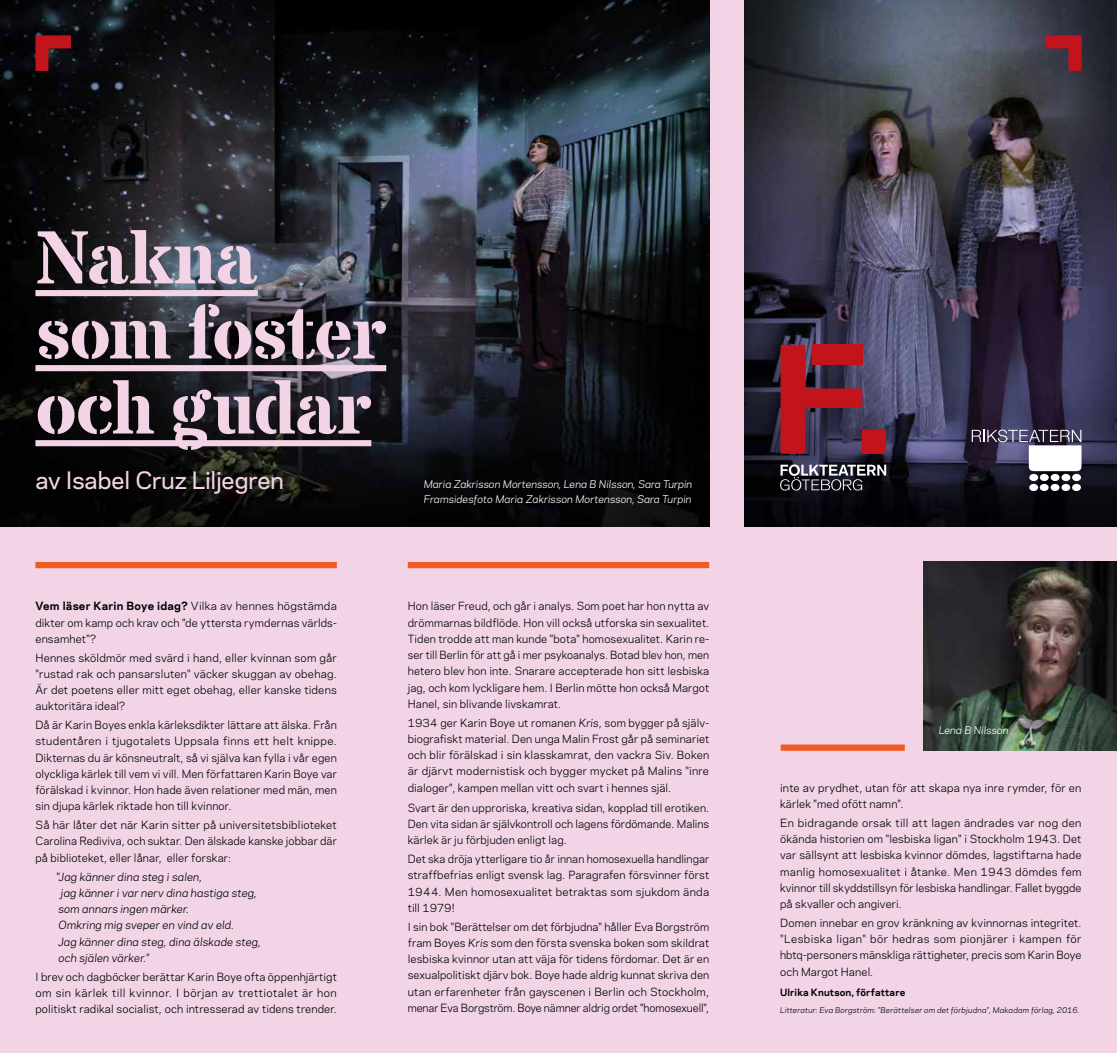
<style>
.page{position:relative;width:1117px;height:1053px;background:#fff}
.page>*{position:absolute;margin:0;border:0;box-sizing:border-box;transform-origin:0 0}
.t1{font:700 75px/75px "Stardos Stencil";letter-spacing:-.015em;color:#f2d4e6}
.t2{font:500 22.5px "Galaxie Polaris";letter-spacing:-.01em;color:#f2d4e6}
.t3{font:10.62px/16.2px "Galaxie Polaris";letter-spacing:.01em;color:#000;text-align:justify}
.t4{font:italic 10.62px/16.2px "Galaxie Polaris";letter-spacing:.01em;color:#000}
.t5{font:italic 10px/15px "Galaxie Polaris";color:#fff}
.t6{font:700 9.38px "Galaxie Polaris";letter-spacing:.015em;color:#000}
.t7{font:italic 7.5px "Galaxie Polaris";letter-spacing:.025em;color:#000}
.s1{font-weight:700}
.s2{font-style:italic}
</style>
<div class="page">
<div style="left:0;top:0;width:1116px;height:1052px;background:#f2d4e6"></div>
<img style="left:0;top:0;width:709px;height:526px">
<img style="left:744px;top:0;width:372px;height:526px">
<img style="left:923px;top:562px;width:193px;height:188px">
<div style="left:35px;top:290px;width:223px;height:6px;background:#f2d4e6"></div>
<div style="left:35px;top:365px;width:351px;height:6px;background:#f2d4e6"></div>
<div style="left:35px;top:440px;width:336px;height:6px;background:#f2d4e6"></div>
<svg style="left:1045px;top:35px;width:36px;height:36px"></svg>
<svg style="left:35px;top:35px;width:36px;height:36px"></svg>
<div style="left:862px;top:430px;width:24px;height:24px;background:#c4141b"></div>
<svg style="left:780px;top:345px;width:82px;height:109px;background:#822434"></svg>
<svg style="left:780px;top:464px;width:106px;height:26px;background:#525259"></svg>
<svg style="left:971px;top:429px;width:110px;height:42px;background:#7f7b8d"></svg>
<div style="left:1029px;top:474px;width:8px;height:7px;background:#fff;border-radius:50%"></div>
<div style="left:1039px;top:474px;width:9px;height:7px;background:#fff;border-radius:50%"></div>
<div style="left:1050px;top:474px;width:9px;height:7px;background:#fff;border-radius:50%"></div>
<div style="left:1061px;top:474px;width:9px;height:7px;background:#fff;border-radius:50%"></div>
<svg style="left:1028px;top:484px;width:9px;height:7px"></svg>
<div style="left:1039px;top:484px;width:9px;height:7px;background:#fff;border-radius:50%"></div>
<div style="left:1050px;top:484px;width:9px;height:7px;background:#fff;border-radius:50%"></div>
<div style="left:1061px;top:484px;width:9px;height:7px;background:#fff;border-radius:50%"></div>
<svg style="left:1071px;top:474px;width:9px;height:7px"></svg>
<svg style="left:1071px;top:484px;width:9px;height:7px"></svg>
<div style="left:35px;top:562px;width:302px;height:6px;background:#f15a21"></div>
<div style="left:407px;top:562px;width:302px;height:6px;background:#f15a21"></div>
<div style="left:780px;top:744px;width:124px;height:6px;background:#f15a21"></div>
<h1 class="t1" style="left:35px;top:224px;width:352px">Nakna som foster och gudar</h1>
<h2 class="t2" style="left:35px;top:463px;width:250px">av Isabel Cruz Liljegren</h2>
<p class="t5" style="left:423px;top:476px;width:270px">Maria Zakrisson Mortensson, Lena B Nilsson, Sara Turpin<br>Framsidesfoto Maria Zakrisson Mortensson, Sara Turpin</p>
<p class="t3" style="left:35px;top:597px;width:303px"><span class="s1">Vem läser Karin Boye idag?</span> Vilka av hennes högstämda dikter om kamp och krav och "de yttersta rymdernas världs&shy;ensamhet"?</p>
<p class="t3" style="left:35px;top:648px;width:303px">Hennes sköldmör med svärd i hand, eller kvinnan som går "rustad rak och pansarsluten" väcker skuggan av obehag.<br>Är det poetens eller mitt eget obehag, eller kanske tidens auktoritära ideal?</p>
<p class="t3" style="left:35px;top:716px;width:303px">Då är Karin Boyes enkla kärleksdikter lättare att älska. Från studentåren i tjugotalets Uppsala finns ett helt knippe.<br>Dikternas du är könsneutralt, så vi själva kan fylla i vår egen olyckliga kärlek till vem vi vill. Men författaren Karin Boye var förälskad i kvinnor. Hon hade även relationer med män, men sin djupa kärlek riktade hon till kvinnor.</p>
<p class="t3" style="left:35px;top:816px;width:303px">Så här låter det när Karin sitter på universitetsbiblioteket Carolina Rediviva, och suktar. Den älskade kanske jobbar där på biblioteket, eller lånar, eller forskar:</p>
<p class="t4" style="left:56px;top:867px;width:206px">"Jag känner dina steg i salen,<br>jag känner i var nerv dina hastiga steg, som annars ingen märker.<br>Omkring mig sveper en vind av eld.<br>Jag känner dina steg, dina älskade steg, och själen värker."</p>
<p class="t3" style="left:35px;top:967px;width:303px">I brev och dagböcker berättar Karin Boye ofta öppenhjärtigt om sin kärlek till kvinnor. I början av trettiotalet är hon politiskt radikal socialist, och intresserad av tidens trender.</p>
<p class="t3" style="left:407px;top:597px;width:303px">Hon läser Freud, och går i analys. Som poet har hon nytta av drömmarnas bildflöde. Hon vill också utforska sin sexualitet.<br>Tiden trodde att man kunde "bota" homosexualitet. Karin re&shy;ser till Berlin för att gå i mer psykoanalys. Botad blev hon, men hetero blev hon inte. Snarare accepterade hon sitt lesbiska jag, och kom lyckligare hem. I Berlin mötte hon också Margot Hanel, sin blivande livskamrat.</p>
<p class="t3" style="left:407px;top:713px;width:303px">1934 ger Karin Boye ut romanen <span class="s2">Kris</span>, som bygger på själv&shy;biografiskt material. Den unga Malin Frost går på seminariet och blir förälskad i sin klasskamrat, den vackra Siv. Boken är djärvt modernistisk och bygger mycket på Malins "inre dialoger", kampen mellan vitt och svart i hennes själ.</p>
<p class="t3" style="left:407px;top:798px;width:303px">Svart är den upproriska, kreativa sidan, kopplad till erotiken.<br>Den vita sidan är självkontroll och lagens fördömande. Malins kärlek är ju förbjuden enligt lag.</p>
<p class="t3" style="left:407px;top:850px;width:303px">Det ska dröja ytterligare tio år innan homosexuella handlingar straffbefrias enligt svensk lag. Paragrafen försvinner först 1944. Men homosexualitet betraktas som sjukdom ända till 1979!</p>
<p class="t3" style="left:407px;top:917px;width:303px">I sin bok "Berättelser om det förbjudna" håller Eva Borgström fram Boyes <span class="s2">Kris</span> som den första svenska boken som skildrat lesbiska kvinnor utan att väja för tidens fördomar. Det är en sexualpolitiskt djärv bok. Boye hade aldrig kunnat skriva den utan erfarenheter från gayscenen i Berlin och Stockholm, menar Eva Borgström. Boye nämner aldrig ordet "homosexuell",</p>
<p class="t5" style="left:938px;top:722px;width:71px">Lena B Nilsson</p>
<p class="t3" style="left:780px;top:778px;width:303px">inte av prydhet, utan för att skapa nya inre rymder, för en kärlek "med ofött namn".</p>
<p class="t3" style="left:780px;top:813px;width:303px">En bidragande orsak till att lagen ändrades var nog den ökända historien om "lesbiska ligan" i Stockholm 1943. Det var sällsynt att lesbiska kvinnor dömdes, lagstiftarna hade manlig homosexualitet i åtanke. Men 1943 dömdes fem kvinnor till skyddstillsyn för lesbiska handlingar. Fallet byggde på skvaller och angiveri.</p>
<p class="t3" style="left:780px;top:913px;width:303px">Domen innebar en grov kränkning av kvinnornas integritet. "Lesbiska ligan" bör hedras som pionjärer i kampen för hbtq-personers mänskliga rättigheter, precis som Karin Boye och Margot Hanel.</p>
<p class="t6" style="left:780px;top:984px;width:127px">Ulrika Knutson, författare</p>
<p class="t7" style="left:780px;top:1004px;width:301px">Litteratur: Eva Borgström: "Berättelser om det förbjudna", Makadam förlag, 2016.</p>
</div>
